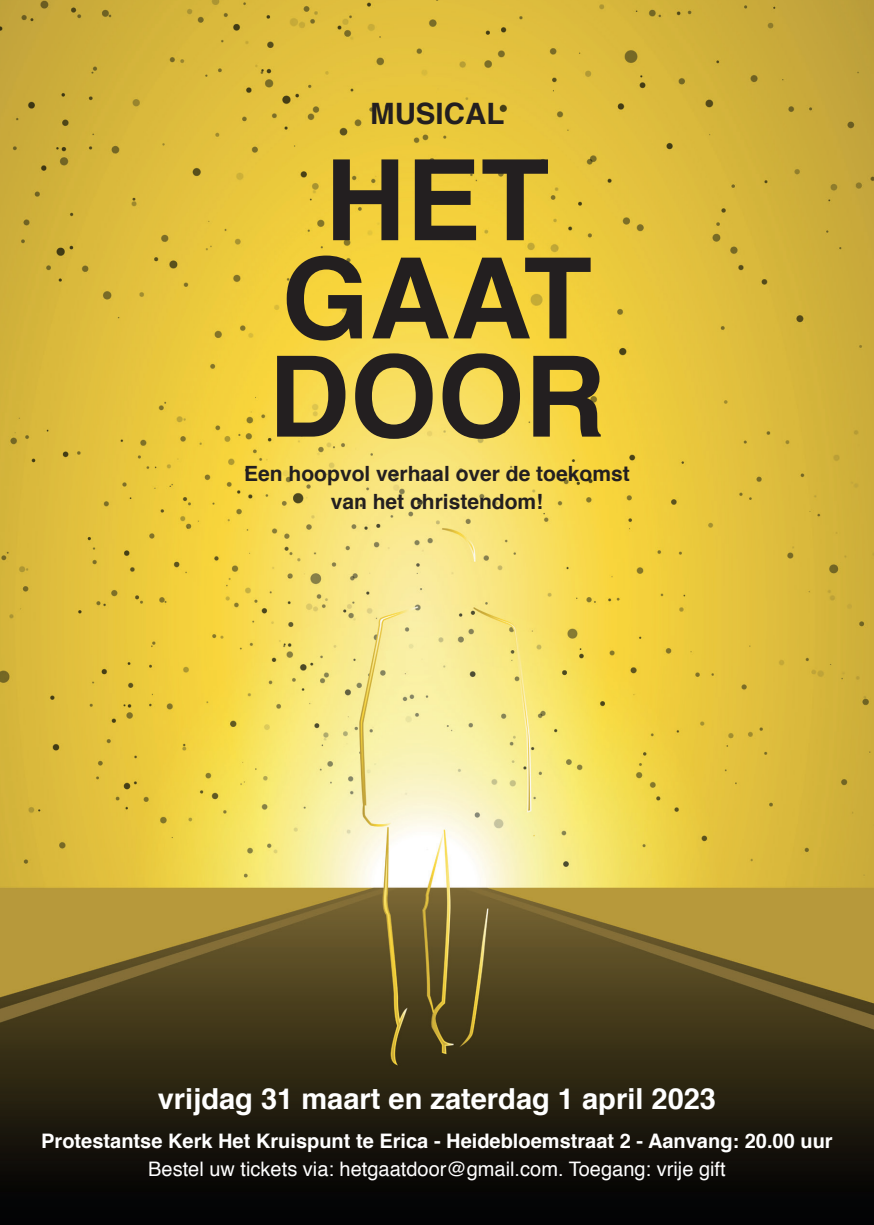
<style>
.page{position:relative;width:874px;height:1225px;background:#fff}
.page>*{position:absolute;margin:0;border:0;box-sizing:border-box;transform-origin:0 0}
.t1{font:700 112.2px/98.2px "Helvetica";color:#231f20;text-align:center}
.t2{font:700 29.4px "Helvetica";color:#231f20}
.t3{font:700 29px "Helvetica";color:#fff}
.t4{font:700 21px/28px "Helvetica";color:#231f20;text-align:center}
.t5{font:700 20px "Helvetica";color:#fff}
.t6{font:20px "Helvetica";color:#fff}
</style>
<div class="page">
<img style="left:0;top:0;width:873px;height:1225px">
<h2 class="t2" style="left:370px;top:90px;width:136px">MUSICAL</h2>
<h1 class="t1" style="left:268px;top:153px;width:338px">HET<br>GAAT<br>DOOR</h1>
<p class="t4" style="left:244px;top:460px;width:387px">Een hoopvol verhaal over de toekomst van het christendom!</p>
<h3 class="t3" style="left:158px;top:1075px;width:559px">vrijdag 31 maart en zaterdag 1 april 2023</h3>
<p class="t5" style="left:41px;top:1124px;width:792px">Protestantse Kerk Het Kruispunt te Erica - Heidebloemstraat 2 - Aanvang: 20.00 uur</p>
<p class="t6" style="left:148px;top:1153px;width:578px">Bestel uw tickets via: hetgaatdoor@gmail.com. Toegang: vrije gift</p>
</div>
